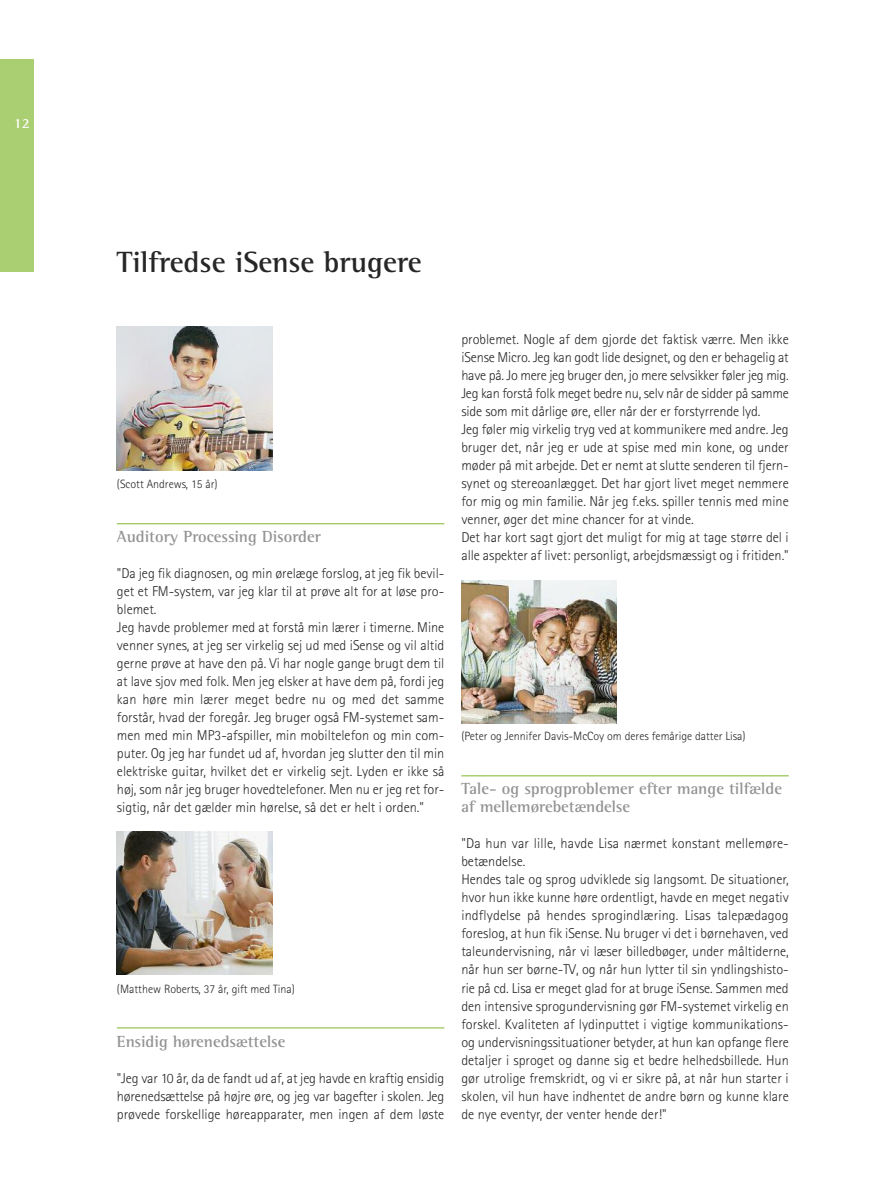
<style>
.page{position:relative;width:893px;height:1191px;background:#fff}
.page>*{position:absolute;margin:0;border:0;box-sizing:border-box;transform-origin:0 0}
.t1{font:700 30px "Rotis Semi Serif";color:#272627}
.t2{font:700 16.5px/18px "Rotis Semi Serif";color:#939393}
.t3{font:300 14.25px/18px "Rotis Sans Serif";color:#272627}
.t4{font:700 14.25px "Rotis Semi Serif";color:#fff}
.t5{font:300 12px "Rotis Sans Serif";color:#272627}
</style>
<div class="page">
<img style="left:117px;top:326px;width:155px;height:144px">
<img style="left:117px;top:831px;width:155px;height:143px">
<img style="left:461px;top:580px;width:156px;height:143px">
<div style="left:0;top:60px;width:34px;height:212px;background:#aacf72"></div>
<hr style="left:117px;top:523px;width:327px;height:1px;background:#94c34f">
<hr style="left:117px;top:1027px;width:327px;height:1px;background:#94c34f">
<hr style="left:461px;top:775px;width:328px;height:1px;background:#94c34f">
<p class="t4" style="left:14px;top:119px;width:17px">12</p>
<h1 class="t1" style="left:117px;top:252px;width:306px">Tilfredse iSense brugere</h1>
<p class="t5" style="left:117px;top:480px;width:102px">(Scott Andrews, 15 år)</p>
<p class="t2" style="left:117px;top:529px;width:205px">Auditory Processing Disorder</p>
<p class="t3" style="left:117px;top:566px;width:329px">"Da jeg fik diagnosen, og min ørelæge forslog, at jeg fik bevil&shy;get et FM-system, var jeg klar til at prøve alt for at løse pro&shy;blemet.<br>Jeg havde problemer med at forstå min lærer i timerne. Mine venner synes, at jeg ser virkelig sej ud med iSense og vil altid gerne prøve at have den på. Vi har nogle gange brugt dem til at lave sjov med folk. Men jeg elsker at have dem på, fordi jeg kan høre min lærer meget bedre nu og med det samme forstår, hvad der foregår. Jeg bruger også FM-systemet sam&shy;men med min MP3-afspiller, min mobiltelefon og min com&shy;puter. Og jeg har fundet ud af, hvordan jeg slutter den til min elektriske guitar, hvilket det er virkelig sejt. Lyden er ikke så høj, som når jeg bruger hovedtelefoner. Men nu er jeg ret for&shy;sigtig, når det gælder min hørelse, så det er helt i orden."</p>
<p class="t5" style="left:117px;top:984px;width:180px">(Matthew Roberts, 37 år, gift med Tina)</p>
<p class="t2" style="left:117px;top:1033px;width:170px">Ensidig hørenedsættelse</p>
<p class="t3" style="left:117px;top:1070px;width:329px;text-align:justify">"Jeg var 10 år, da de fandt ud af, at jeg havde en kraftig ensidig hørenedsættelse på højre øre, og jeg var bagefter i skolen. Jeg prøvede forskellige høreapparater, men ingen af dem løste</p>
<p class="t3" style="left:461px;top:332px;width:329px">problemet. Nogle af dem gjorde det faktisk værre. Men ikke iSense Micro. Jeg kan godt lide designet, og den er behagelig at have på. Jo mere jeg bruger den, jo mere selvsikker føler jeg mig.<br>Jeg kan forstå folk meget bedre nu, selv når de sidder på samme side som mit dårlige øre, eller når der er forstyrrende lyd.<br>Jeg føler mig virkelig tryg ved at kommunikere med andre. Jeg bruger det, når jeg er ude at spise med min kone, og under møder på mit arbejde. Det er nemt at slutte senderen til fjern&shy;synet og stereoanlægget. Det har gjort livet meget nemmere for mig og min familie. Når jeg f.eks. spiller tennis med mine venner, øger det mine chancer for at vinde.<br>Det har kort sagt gjort det muligt for mig at tage større del i alle aspekter af livet: personligt, arbejdsmæssigt og i fritiden."</p>
<p class="t5" style="left:461px;top:732px;width:286px">(Peter og Jennifer Davis-McCoy om deres femårige datter Lisa)</p>
<p class="t2" style="left:461px;top:781px;width:322px">Tale- og sprogproblemer efter mange tilfælde af mellemørebetændelse</p>
<p class="t3" style="left:461px;top:836px;width:329px">"Da hun var lille, havde Lisa nærmet konstant mellemøre&shy;betændelse.<br>Hendes tale og sprog udviklede sig langsomt. De situationer, hvor hun ikke kunne høre ordentligt, havde en meget negativ indflydelse på hendes sprogindlæring. Lisas talepædagog foreslog, at hun fik iSense. Nu bruger vi det i børnehaven, ved taleundervisning, når vi læser billedbøger, under måltiderne, når hun ser børne-TV, og når hun lytter til sin yndlingshisto&shy;rie på cd. Lisa er meget glad for at bruge iSense. Sammen med den intensive sprogundervisning gør FM-systemet virkelig en forskel. Kvaliteten af lydinputtet i vigtige kommunikations&shy;og undervisningssituationer betyder, at hun kan opfange flere detaljer i sproget og danne sig et bedre helhedsbillede. Hun gør utrolige fremskridt, og vi er sikre på, at når hun starter i skolen, vil hun have indhentet de andre børn og kunne klare de nye eventyr, der venter hende der!"</p>
</div>
